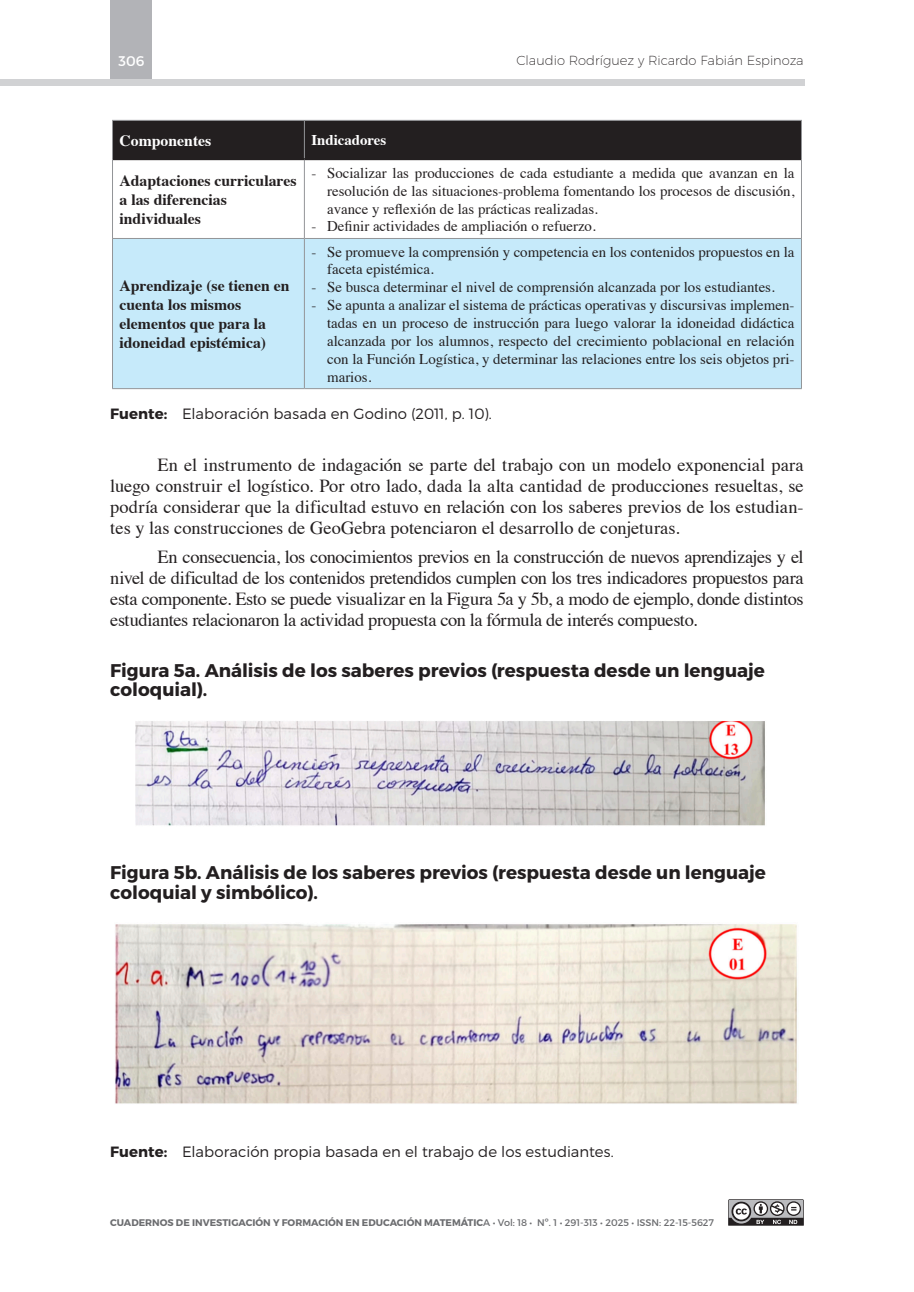
<style>
.page{position:relative;width:914px;height:1292px;background:#fff}
.page>*{position:absolute;margin:0;border:0;box-sizing:border-box;transform-origin:0 0}
.t1{font:18.38px/21px "Times";letter-spacing:-.01em;color:#231f20;text-align:justify}
.t2{font:18.38px/19.2px "Trueno Bd";letter-spacing:-.005em;color:#231f20}
.t3{font:700 15.75px/18.9px "Times";color:#231f20}
.t4{font:700 15.75px "Times";color:#fff}
.t5{font:14.88px/17.8px "Times";color:#231f20;text-align:justify}
.t6{font:14.88px "Trueno Lt";letter-spacing:.005em;color:#231f20}
.t7{font:700 14.88px "Times";color:#fff}
.t8{font:14px "Trueno Rg";color:#fff}
.t9{font:13.12px "Trueno Ult Lt";color:#231f20}
.t10{font:9.62px "Trueno Bd";color:#6c6d70}
.s1{font-family:"Trueno Bd"}
.s2{font-family:"Trueno Rg"}
</style>
<div class="page">
<div style="left:110px;top:0;width:41px;height:86px;background:#b2b3b7"></div>
<svg style="left:728px;top:1199px;width:75px;height:26px"></svg>
<div style="left:0;top:80px;width:805px;height:6px;background:#d1d2d4"></div>
<div style="left:113px;top:121px;width:688px;height:37px;background:#231f20"></div>
<div style="left:113px;top:239px;width:688px;height:149px;background:#c6eafa"></div>
<hr style="left:112px;top:120px;width:192px;height:1px;background:#939598">
<hr style="left:112px;top:121px;width:1px;height:38px;background:#939598">
<hr style="left:304px;top:120px;width:497px;height:1px;background:#939598">
<hr style="left:304px;top:121px;width:1px;height:37px;background:#939598">
<hr style="left:801px;top:121px;width:1px;height:38px;background:#939598">
<hr style="left:112px;top:159px;width:1px;height:79px;background:#939598">
<hr style="left:304px;top:160px;width:1px;height:78px;background:#939598">
<hr style="left:801px;top:159px;width:1px;height:79px;background:#939598">
<hr style="left:112px;top:238px;width:192px;height:1px;background:#939598">
<hr style="left:112px;top:239px;width:1px;height:149px;background:#939598">
<hr style="left:304px;top:238px;width:497px;height:1px;background:#939598">
<hr style="left:304px;top:239px;width:1px;height:149px;background:#939598">
<hr style="left:801px;top:239px;width:1px;height:149px;background:#939598">
<hr style="left:112px;top:388px;width:192px;height:1px;background:#939598">
<hr style="left:304px;top:388px;width:497px;height:1px;background:#939598">
<hr style="left:113px;top:158px;width:191px;height:2px;background:#231f20">
<hr style="left:304px;top:158px;width:497px;height:2px;background:#231f20">
<img style="left:135px;top:721px;width:630px;height:105px">
<img style="left:115px;top:924px;width:682px;height:180px">
<p class="t8" style="left:119px;top:52px;width:27px">306</p>
<p class="t9" style="left:516px;top:52px;width:289px">Claudio Rodríguez y Ricardo Fabián Espinoza</p>
<p class="t4" style="left:119px;top:125px;width:93px">Componentes</p>
<p class="t7" style="left:311px;top:126px;width:76px">Indicadores</p>
<p class="t3" style="left:119px;top:170px;width:178px">Adaptaciones curriculares a las diferencias individuales</p>
<p class="t5" style="left:327px;top:163px;width:469px;text-indent:-16px">- Socializar las producciones de cada estudiante a medida que avanzan en la resolución de las situaciones-problema fomentando los procesos de discusión, avance y reflexión de las prácticas realizadas.</p>
<p class="t5" style="left:311px;top:216px;width:286px">- Definir actividades de ampliación o refuerzo.</p>
<p class="t5" style="left:327px;top:241px;width:469px;text-indent:-16px">- Se promueve la comprensión y competencia en los contenidos propuestos en la faceta epistémica.</p>
<p class="t5" style="left:311px;top:277px;width:465px">- Se busca determinar el nivel de comprensión alcanzada por los estudiantes.</p>
<p class="t5" style="left:327px;top:295px;width:469px;text-indent:-16px">- Se apunta a analizar el sistema de prácticas operativas y discursivas implemen&shy;tadas en un proceso de instrucción para luego valorar la idoneidad didáctica alcanzada por los alumnos, respecto del crecimiento poblacional en relación con la Función Logística, y determinar las relaciones entre los seis objetos pri&shy;marios.</p>
<p class="t6" style="left:110px;top:404px;width:383px"><span class="s1">Fuente:</span> Elaboración basada en Godino (2011, p. 10).</p>
<p class="t1" style="left:110px;top:453px;width:694px;text-indent:47px">En el instrumento de indagación se parte del trabajo con un modelo exponencial para luego construir el logístico. Por otro lado, dada la alta cantidad de producciones resueltas, se podría considerar que la dificultad estuvo en relación con los saberes previos de los estudian&shy;tes y las construcciones de GeoGebra potenciaron el desarrollo de conjeturas.</p>
<p class="t1" style="left:110px;top:545px;width:695px;text-indent:47px">En consecuencia, los conocimientos previos en la construcción de nuevos aprendizajes y el nivel de dificultad de los contenidos pretendidos cumplen con los tres indicadores propuestos para esta componente. Esto se puede visualizar en la Figura 5a y 5b, a modo de ejemplo, donde distintos estudiantes relacionaron la actividad propuesta con la fórmula de interés compuesto.</p>
<p class="t2" style="left:110px;top:661px;width:656px">Figura 5a. Análisis de los saberes previos (respuesta desde un lenguaje coloquial).</p>
<p class="t3" style="left:119px;top:275px;width:171px">Aprendizaje (se tienen en cuenta los mismos elementos que para la idoneidad epistémica)</p>
<p class="t2" style="left:110px;top:863px;width:657px">Figura 5b. Análisis de los saberes previos (respuesta desde un lenguaje coloquial y simbólico).</p>
<p class="t6" style="left:110px;top:1142px;width:505px"><span class="s1">Fuente:</span> Elaboración propia basada en el trabajo de los estudiantes.</p>
<p class="t10" style="left:110px;top:1216px;width:605px">CUADERNOS DE INVESTIGACIÓN Y FORMACIÓN EN EDUCACIÓN MATEMÁTIC<span class="s2">A • Vol: 18 • Nº. 1 • 291-313 • 2025 • ISSN: 22-15-5627</span></p>
</div>
